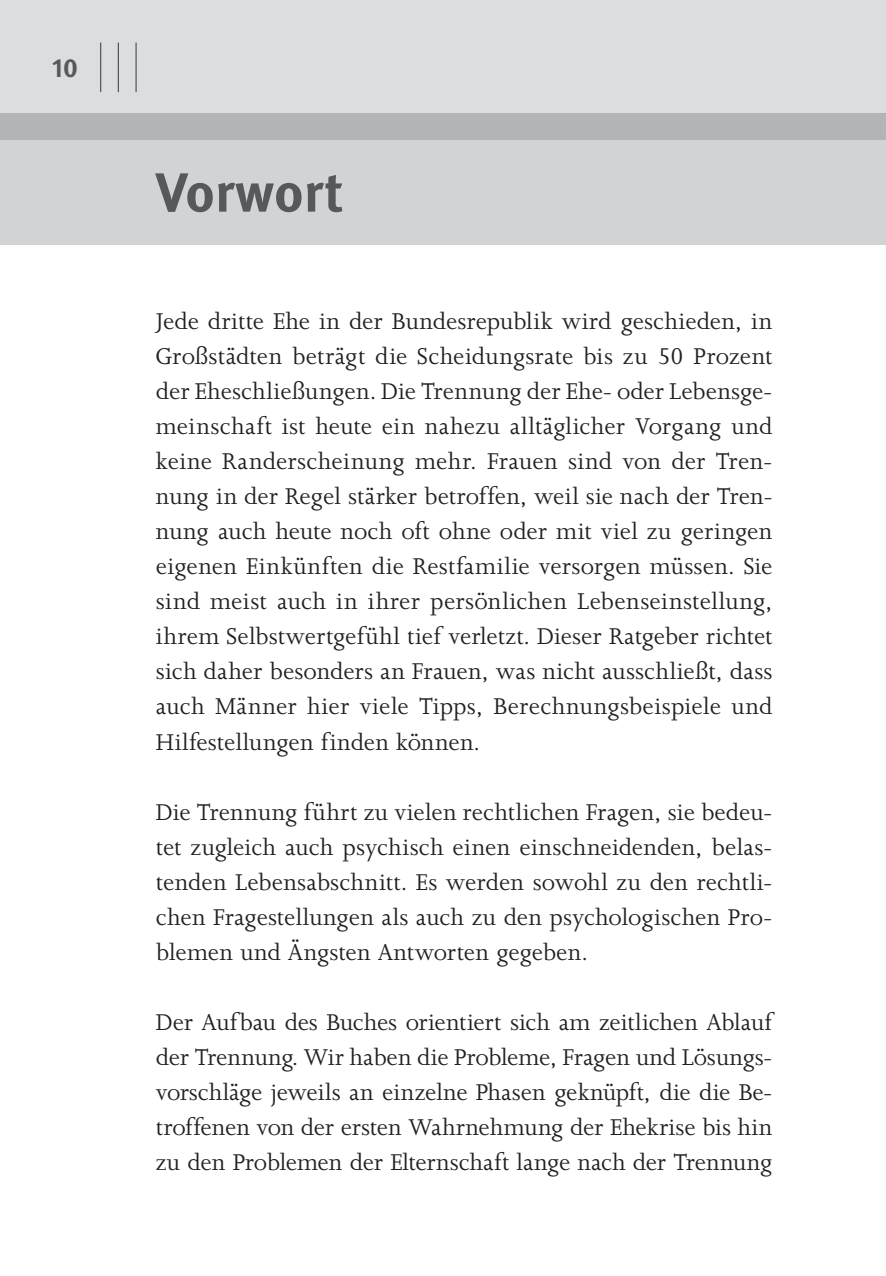
<style>
.page{position:relative;width:886px;height:1276px;background:#fff}
.page>*{position:absolute;margin:0;border:0;box-sizing:border-box;transform-origin:0 0}
.t1{font:700 55px "Meta Pro";color:#57585b}
.t2{font:26.25px/35px "Joanna MT Std";color:#231f1f;text-align:justify}
.t3{font:700 26.25px "Meta Pro";color:#57585b}
</style>
<div class="page">
<div style="left:0;top:127px;width:886px;height:117px;background:#d1d3d4"></div>
<div style="left:0;top:0;width:886px;height:120px;background:#dcddde"></div>
<hr style="left:118px;top:43px;width:1px;height:49px;background:#57585b">
<hr style="left:135px;top:43px;width:2px;height:49px;background:#57585b">
<hr style="left:100px;top:43px;width:1px;height:49px;background:#57585b">
<div style="left:0;top:113px;width:886px;height:27px;background:#b2b4b6"></div>
<p class="t3" style="left:52px;top:58px;width:27px">10</p>
<h1 class="t1" style="left:156px;top:172px;width:189px">Vorwort</h1>
<p class="t2" style="left:156px;top:306px;width:618px">Jede dritte Ehe in der Bundesrepublik wird geschieden, in Großstädten beträgt die Scheidungsrate bis zu 50 Prozent der Eheschließungen. Die Trennung der Ehe- oder Lebensge&shy;meinschaft ist heute ein nahezu alltäglicher Vorgang und kei ne Randerscheinung mehr. Frauen sind von der Tren&shy;nung in der Regel stärker betroffen, weil sie nach der Tren&shy;nung auch heute noch oft ohne oder mit viel zu geringen eigenen Einkünften die Restfamilie versorgen müssen. Sie sind meist auch in ihrer persönlichen Lebenseinstellung, ihrem Selbstwertgefühl tief verletzt. Dieser Ratgeber richtet sich daher besonders an Frauen, was nicht ausschließt, dass auch Männer hier viele Tipps, Berechnungsbeispiele und Hilfestellungen finden können.</p>
<p class="t2" style="left:156px;top:796px;width:618px">Die Trennung führt zu vielen rechtlichen Fragen, sie bedeu&shy;tet zugleich auch psychisch einen einschneidenden, belas&shy;tenden Lebensabschnitt. Es werden sowohl zu den rechtli&shy;chen Fragestellungen als auch zu den psychologischen Pro - blemen und Ängsten Antworten gegeben.</p>
<p class="t2" style="left:156px;top:1006px;width:618px">Der Aufbau des Buches orientiert sich am zeitlichen Ablauf der Trennung. Wir haben die Probleme, Fragen und Lö sungs - vorschläge jeweils an einzelne Phasen geknüpft, die die Be - troffenen von der ersten Wahrnehmung der Ehekrise bis hin zu den Problemen der Elternschaft lange nach der Trennung</p>
</div>
